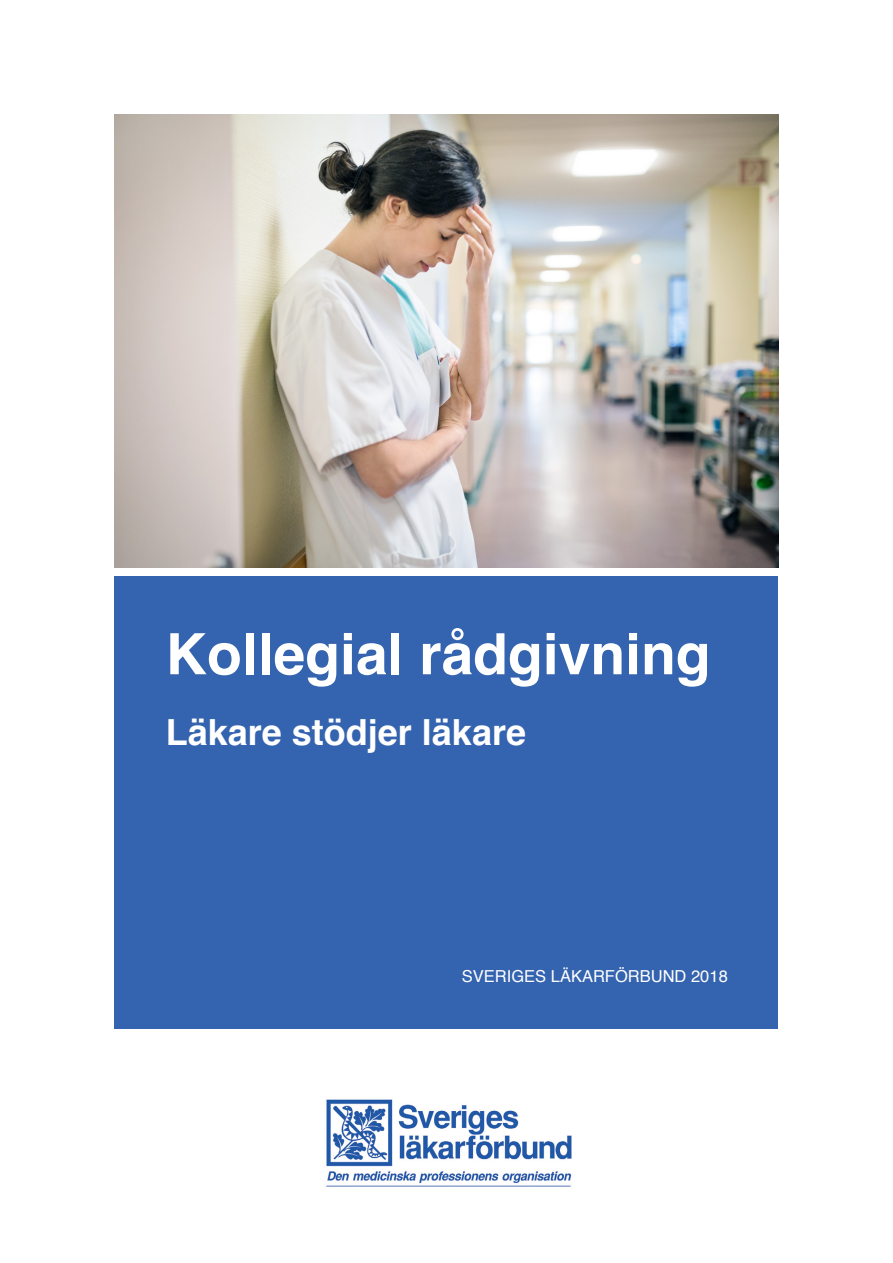
<style>
.page{position:relative;width:893px;height:1263px;background:#fff}
.page>*{position:absolute;margin:0;border:0;box-sizing:border-box;transform-origin:0 0}
.rubrik_framsida{font:700 57px "Helvetica";color:#fff}
.rubrik_framsida-2{font:700 36px "Helvetica";color:#fff}
.t1{font:16.5px "Helvetica";color:#fff}
</style>
<div class="page">
<div style="left:115px;top:576px;width:663px;height:453px;background:#3463af"></div>
<img style="left:326px;top:1099px;width:246px;height:88px">
<img style="left:115px;top:115px;width:663px;height:453px">
<p class="rubrik_framsida" style="left:166px;top:608px;width:546px">Kollegial rådgivning</p>
<p class="rubrik_framsida-2" style="left:166px;top:703px;width:362px">Läkare stödjer läkare</p>
<p class="t1" style="left:462px;top:963px;width:267px">SVERIGES LÄKARFÖRBUND 2018</p>
</div>
